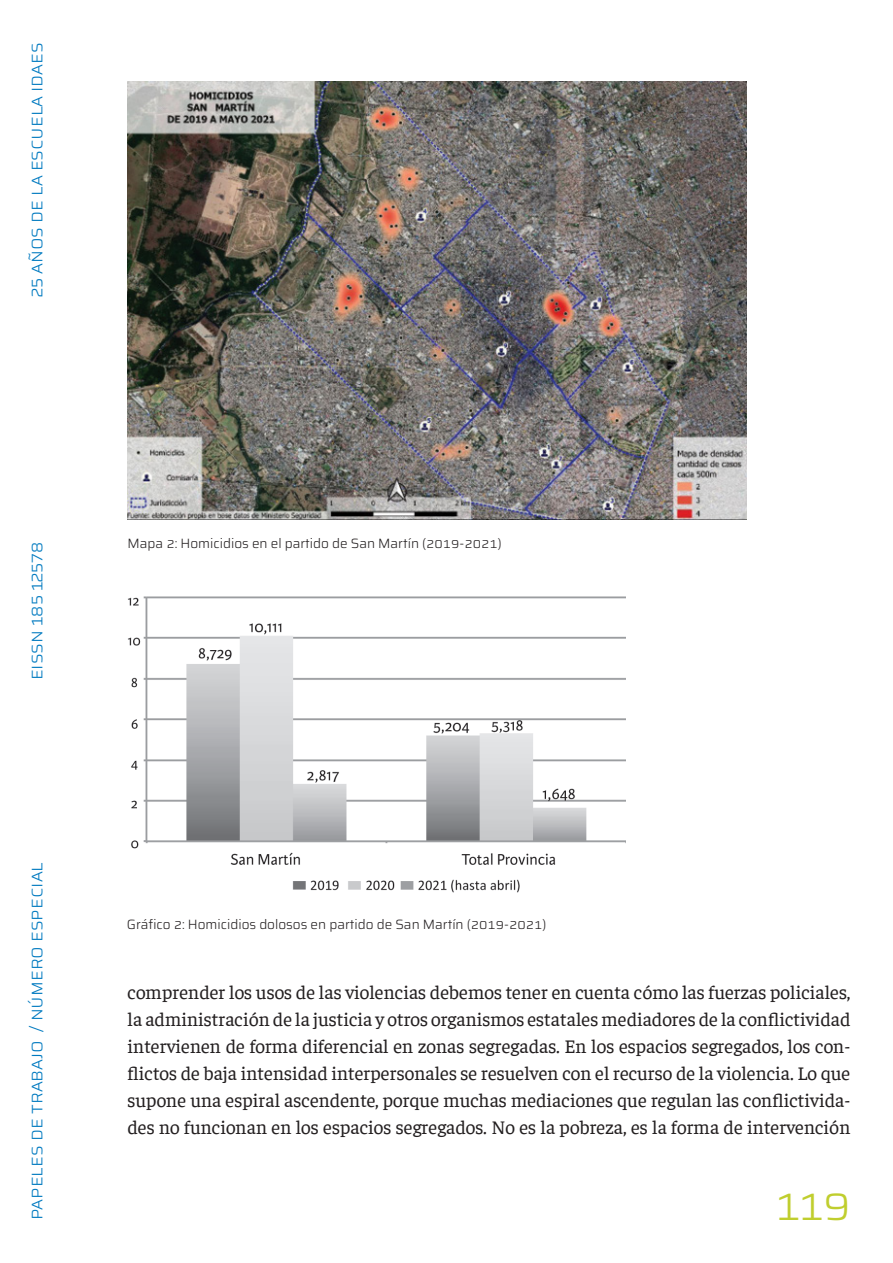
<style>
.page{position:relative;width:893px;height:1263px;background:#fff}
.page>*{position:absolute;margin:0;border:0;box-sizing:border-box;transform-origin:0 0}
.t1{font:45px "Saira UNSAM Light SC";color:#c0ce2e}
.Paragraph{font:19.5px/27px "Faustina";color:#231f20;text-align:justify}
.t2{font:18px "Saira UNSAM Light SC";color:#007ac0}
.img80{font:300 13.5px "Saira UNSAM";color:#231f20}
</style>
<div class="page">
<img style="left:128px;top:81px;width:619px;height:439px">
<img style="left:128px;top:596px;width:498px;height:297px">
<p class="t2" style="left:26px;top:297px;width:253px;rotate:-90deg">25 años de la Escuela IDAES</p>
<p class="t2" style="left:26px;top:680px;width:140px;rotate:-90deg">eissn 185 12578</p>
<p class="t2" style="left:26px;top:1220px;width:360px;rotate:-90deg">papeles de trabajo / Número especial</p>
<p class="img80" style="left:128px;top:532px;width:376px">Mapa 2: Homicidios en el partido de San Martín (2019-2021)</p>
<p class="img80" style="left:127px;top:913px;width:421px">Gráfico 2: Homicidios dolosos en partido de San Martín (2019-2021)</p>
<p class="Paragraph" style="left:128px;top:977px;width:724px">comprender los usos de las violencias debemos tener en cuenta cómo las fuerzas policiales, la administración de la justicia y otros organismos estatales mediadores de la conflictividad intervienen de forma diferencial en zonas segregadas. En los espacios segregados, los con&shy;flictos de baja intensidad interpersonales se resuelven con el recurso de la violencia. Lo que supone una espiral ascendente, porque muchas mediaciones que regulan las conflictivida&shy;des no funcionan en los espacios segregados. No es la pobreza, es la forma de intervención</p>
<h1 class="t1" style="left:776px;top:1179px;width:76px">119</h1>
</div>
